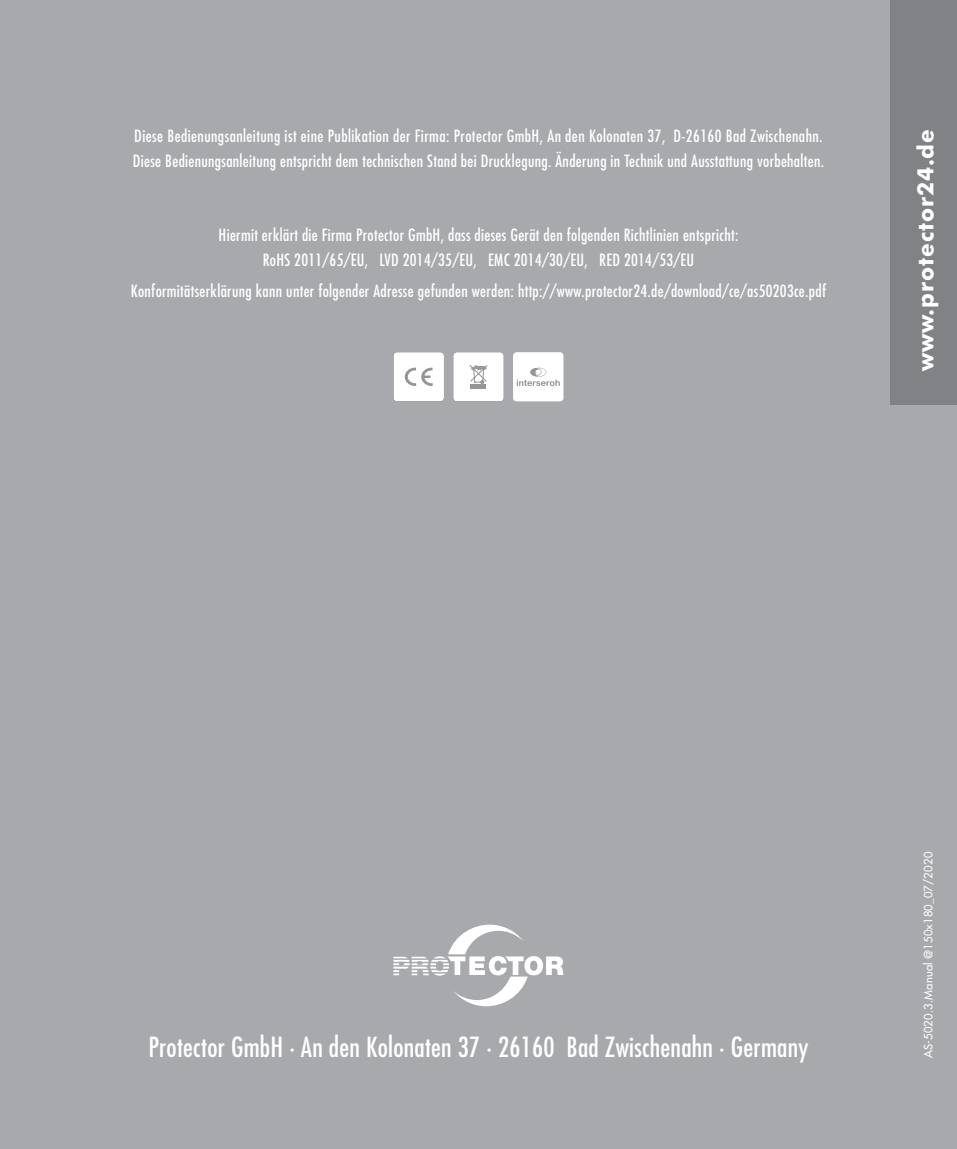
<style>
.page{position:relative;width:957px;height:1149px;background:#fff}
.page>*{position:absolute;margin:0;border:0;box-sizing:border-box;transform-origin:0 0}
.t1{font:condensed 27px "Futura";letter-spacing:.01em;color:#fff}
.t2{font:700 22.5px "Futura BT";letter-spacing:.04em;color:#fff}
.t3{font:condensed 16.43px/24.8px "Futura";letter-spacing:.02em;color:#fff}
.t4{font:500 11.25px "Futura CE";letter-spacing:.015em;color:#fff}
</style>
<div class="page">
<div style="left:0;top:0;width:957px;height:1148px;background:#a7a9ac"></div>
<svg style="left:393px;top:924px;width:170px;height:81px"></svg>
<div style="left:890px;top:0;width:67px;height:404px;background:#808285"></div>
<div style="left:513px;top:352px;width:50px;height:49px;background:#fff;border-radius:4px"></div>
<svg style="left:517px;top:367px;width:43px;height:19px"></svg>
<div style="left:453px;top:352px;width:51px;height:49px;background:#fff;border-radius:4px"></div>
<svg style="left:469px;top:365px;width:19px;height:18px"></svg>
<div style="left:470px;top:384px;width:16px;height:5px;background:#939598"></div>
<div style="left:393px;top:352px;width:51px;height:49px;background:#fff;border-radius:4px"></div>
<svg style="left:405px;top:367px;width:28px;height:19px"></svg>
<p class="t3" style="left:133px;top:123px;width:693px">Diese Bedienungsanleitung ist eine Publikation der Firma: Protector GmbH, An den Kolonaten 37, D-26160 Bad Zwischenahn.<br>Diese Bedienungsanleitung entspricht dem technischen Stand bei Drucklegung. Änderung in Technik und Ausstattung vorbehalten.</p>
<p class="t3" style="left:219px;top:222px;width:521px;text-align:center">Hiermit erklärt die Firma Protector GmbH, dass dieses Gerät den folgenden Richtlinien entspricht:<br>RoHS 2011/65/EU, LVD 2014/35/EU, EMC 2014/30/EU, RED 2014/53/EU</p>
<p class="t3" style="left:131px;top:278px;width:697px">Konformitätserklärung kann unter folgender Adresse gefunden werden: http://www.protector24.de/download/ce/as50203ce.pdf</p>
<h2 class="t2" style="left:912px;top:370px;width:243px;rotate:-90deg">www.protector24.de</h2>
<h1 class="t1" style="left:148px;top:1030px;width:662px">Protector GmbH · An den Kolonaten 37 · 26160 Bad Zwischenahn · Germany</h1>
<p class="t4" style="left:920px;top:1057px;width:207px;rotate:-90deg">AS-5020.3.Manual @150x180_07/2020</p>
</div>
